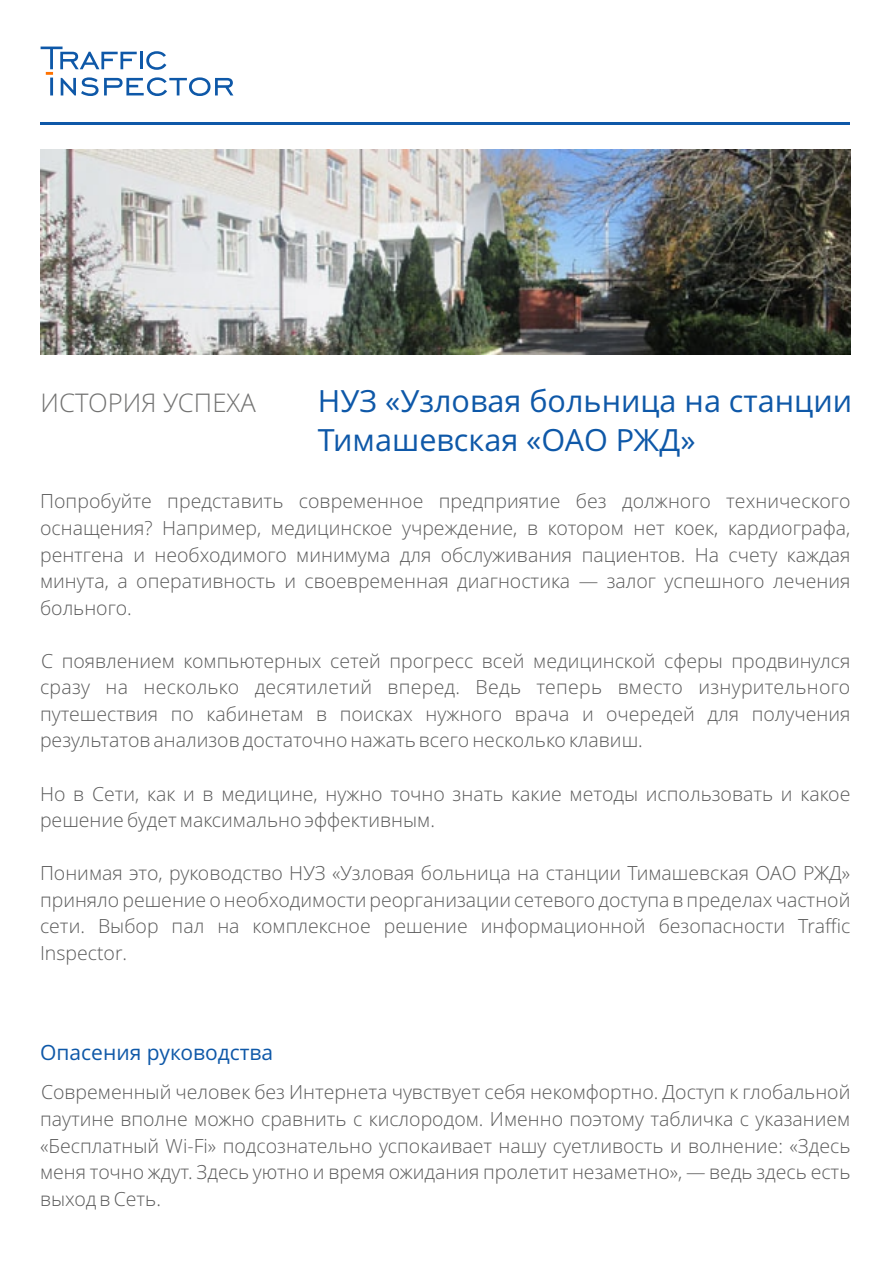
<style>
.page{position:relative;width:893px;height:1263px;background:#fff}
.page>*{position:absolute;margin:0;border:0;box-sizing:border-box;transform-origin:0 0}
.t1{font:30.6px/38.8px "Open Sans";color:#0e58a8}
.t2{font:300 25.65px "Open Sans";color:#727271}
.t3{font:21px "Open Sans";color:#0e58a8}
.t4{font:300 19.5px/26.5px "Open Sans";color:#5b5b5b;text-align:justify}
</style>
<div class="page">
<img style="left:41px;top:149px;width:810px;height:206px">
<svg style="left:41px;top:47px;width:192px;height:49px"></svg>
<hr style="left:41px;top:122px;width:809px;height:2px;background:#0e58a8">
<h2 class="t2" style="left:41px;top:393px;width:217px">ИСТОРИЯ УСПЕХА</h2>
<h1 class="t1" style="left:318px;top:384px;width:536px">НУЗ «Узловая больница на станции<br>Тимашевская «ОАО РЖД»</h1>
<p class="t4" style="left:40px;top:490px;width:812px">Попробуйте представить современное предприятие без должного технического оснащения? Например, медицинское учреждение, в котором нет коек, кардиографа, рентгена и необходимого минимума для обслуживания пациентов. На счету каждая минута, а оперативность и своевременная диагностика — залог успешного лечения больного.</p>
<p class="t4" style="left:40px;top:649px;width:812px">С появлением компьютерных сетей прогресс всей медицинской сферы продвинулся сразу на несколько десятилетий вперед. Ведь теперь вместо изнурительного путешествия по кабинетам в поисках нужного врача и очередей для получения результатов анализов достаточно нажать всего несколько клавиш.</p>
<p class="t4" style="left:40px;top:782px;width:812px">Но в Сети, как и в медицине, нужно точно знать какие методы использовать и какое решение будет максимально эффективным.</p>
<p class="t4" style="left:40px;top:862px;width:812px">Понимая это, руководство НУЗ «Узловая больница на станции Тимашевская ОАО РЖД» приняло решение о необходимости реорганизации сетевого доступа в пределах частной сети. Выбор пал на комплексное решение информационной безопасности Traffic Inspector.</p>
<p class="t3" style="left:40px;top:1043px;width:235px">Опасения руководства</p>
<p class="t4" style="left:40px;top:1081px;width:812px">Современный человек без Интернета чувствует себя некомфортно. Доступ к глобальной паутине вполне можно сравнить с кислородом. Именно поэтому табличка с указанием «Бесплатный Wi-Fi» подсознательно успокаивает нашу суетливость и волнение: «Здесь меня точно ждут. Здесь уютно и время ожидания пролетит незаметно», — ведь здесь есть выход в Сеть.</p>
</div>
